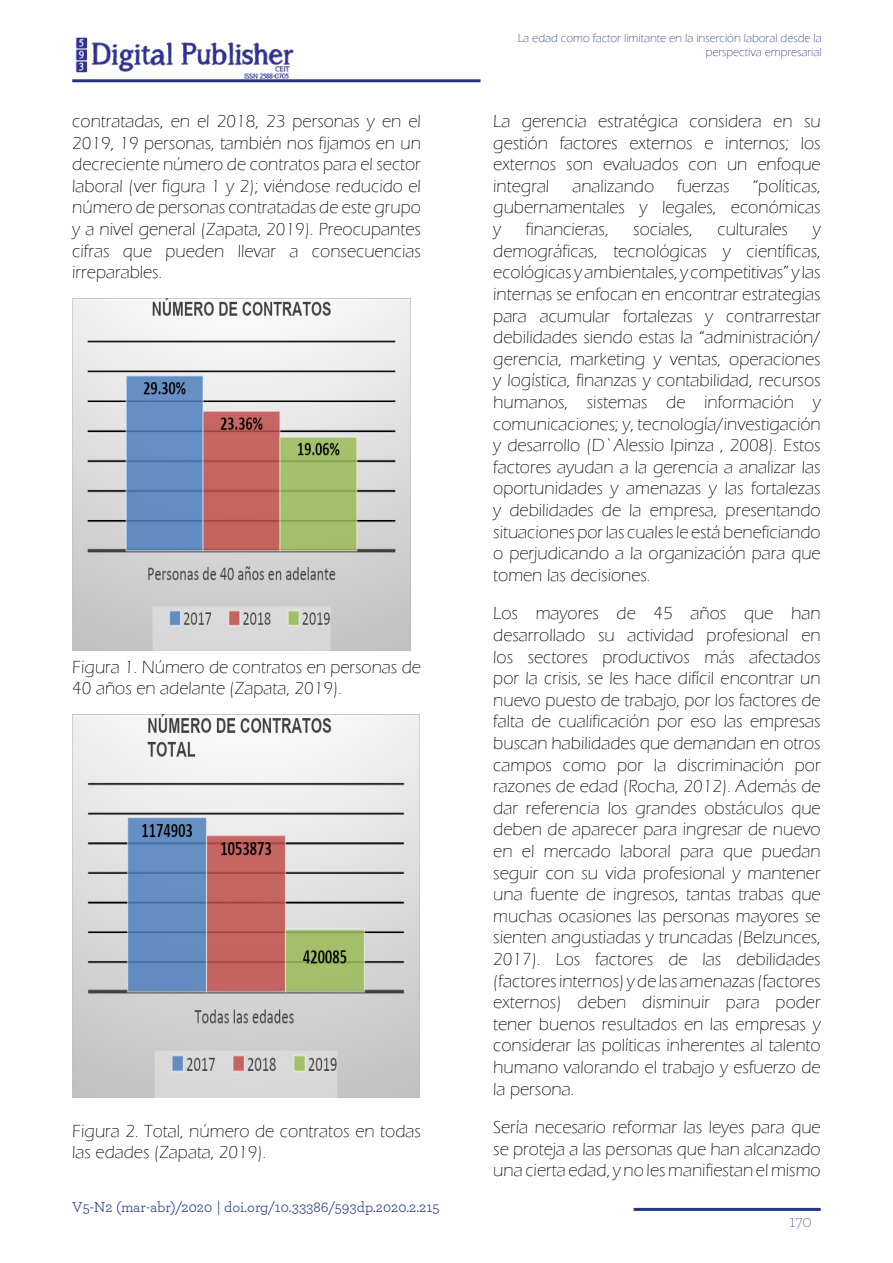
<style>
.page{position:relative;width:893px;height:1263px;background:#fff}
.page>*{position:absolute;margin:0;border:0;box-sizing:border-box;transform-origin:0 0}
.t1{font:300 18px/21.6px "Eras ITC";color:#000;text-align:justify}
.t2{font:200 18px "Archer";color:#283583}
.t3{font:15px "Archer";color:#283583}
.t4{font:300 12px/14.4px "Eras ITC";color:#24387b;text-align:right}
</style>
<div class="page">
<hr style="left:72px;top:79px;width:408px;height:3px;background:#283583">
<img style="left:75px;top:37px;width:219px;height:42px">
<hr style="left:634px;top:1208px;width:187px;height:3px;background:#283583">
<img style="left:72px;top:299px;width:338px;height:352px">
<img style="left:72px;top:715px;width:347px;height:383px">
<p class="t1" style="left:72px;top:111px;width:350px">contratadas, en el 2018, 23 personas y en el 2019, 19 personas, también nos fijamos en un decreciente número de contratos para el sector laboral (ver figura 1 y 2); viéndose reducido el número de personas contratadas de este grupo y a nivel general (Zapata, 2019). Preocupantes cifras que pueden llevar a consecuencias irreparables.</p>
<p class="t1" style="left:72px;top:656px;width:350px">Figura 1. Número de contratos en personas de<br>40 años en adelante (Zapata, 2019).</p>
<p class="t1" style="left:72px;top:1120px;width:350px">Figura 2. Total, número de contratos en todas las edades (Zapata, 2019).</p>
<p class="t3" style="left:72px;top:1196px;width:369px">V5-N2 (mar-abr)/2020 | doi.org/10.33386/593dp.2020.2.215</p>
<p class="t4" style="left:518px;top:31px;width:305px">La edad como factor limitante en la inserción laboral desde la perspectiva empresarial</p>
<p class="t1" style="left:493px;top:111px;width:329px">La gerencia estratégica considera en su gestión factores externos e internos; los externos son evaluados con un enfoque integral</p>
<p class="t1" style="left:493px;top:175px;width:329px;text-indent:259px">“políticas, gubernamentales y legales, económicas y</p>
<p class="t1" style="left:572px;top:175px;width:83px">analizando</p>
<p class="t1" style="left:677px;top:175px;width:54px">fuerzas</p>
<p class="t1" style="left:526px;top:219px;width:84px">financieras,</p>
<p class="t1" style="left:633px;top:219px;width:61px">sociales,</p>
<p class="t1" style="left:717px;top:219px;width:72px">culturales</p>
<p class="t1" style="left:493px;top:219px;width:329px;text-indent:319px">y demográficas, tecnológicas y científicas, ecológicas y ambientales, y competitivas” y las internas se enfocan en encontrar estrategias para acumular fortalezas y contrarrestar debilidades siendo estas la “administración/ gerencia, marketing y ventas, operaciones y logística, finanzas y contabilidad, recursos humanos, sistemas de información y comunicaciones; y, tecnología/investigación y desarrollo (D`Alessio Ipinza , 2008). Estos factores ayudan a la gerencia a analizar las oportunidades y amenazas y las fortalezas y debilidades de la empresa, presentando situaciones por las cuales le está beneficiando o perjudicando a la organización para que tomen las decisiones.</p>
<p class="t1" style="left:493px;top:603px;width:329px">Los mayores de 45 años que han desarrollado su actividad profesional en los sectores productivos más afectados por la crisis, se les hace difícil encontrar un nuevo puesto de trabajo, por los factores de falta de cualificación por eso las empresas buscan habilidades que demandan en otros campos como por la discriminación por razones de edad (Rocha, 2012). Además de dar referencia los grandes obstáculos que deben de aparecer para ingresar de nuevo en el mercado laboral para que puedan seguir con su vida profesional y mantener una fuente de ingresos, tantas trabas que muchas ocasiones las personas mayores se sienten angustiadas y truncadas (Belzunces, 2017). Los factores de las debilidades (factores internos) y de las amenazas (factores externos) deben disminuir para poder tener buenos resultados en las empresas y considerar las políticas inherentes al talento humano valorando el trabajo y esfuerzo de la persona.</p>
<p class="t1" style="left:493px;top:1117px;width:329px">Sería necesario reformar las leyes para que se proteja a las personas que han alcanzado una cierta edad, y no les manifiestan el mismo</p>
<p class="t2" style="left:789px;top:1209px;width:24px">170</p>
</div>
